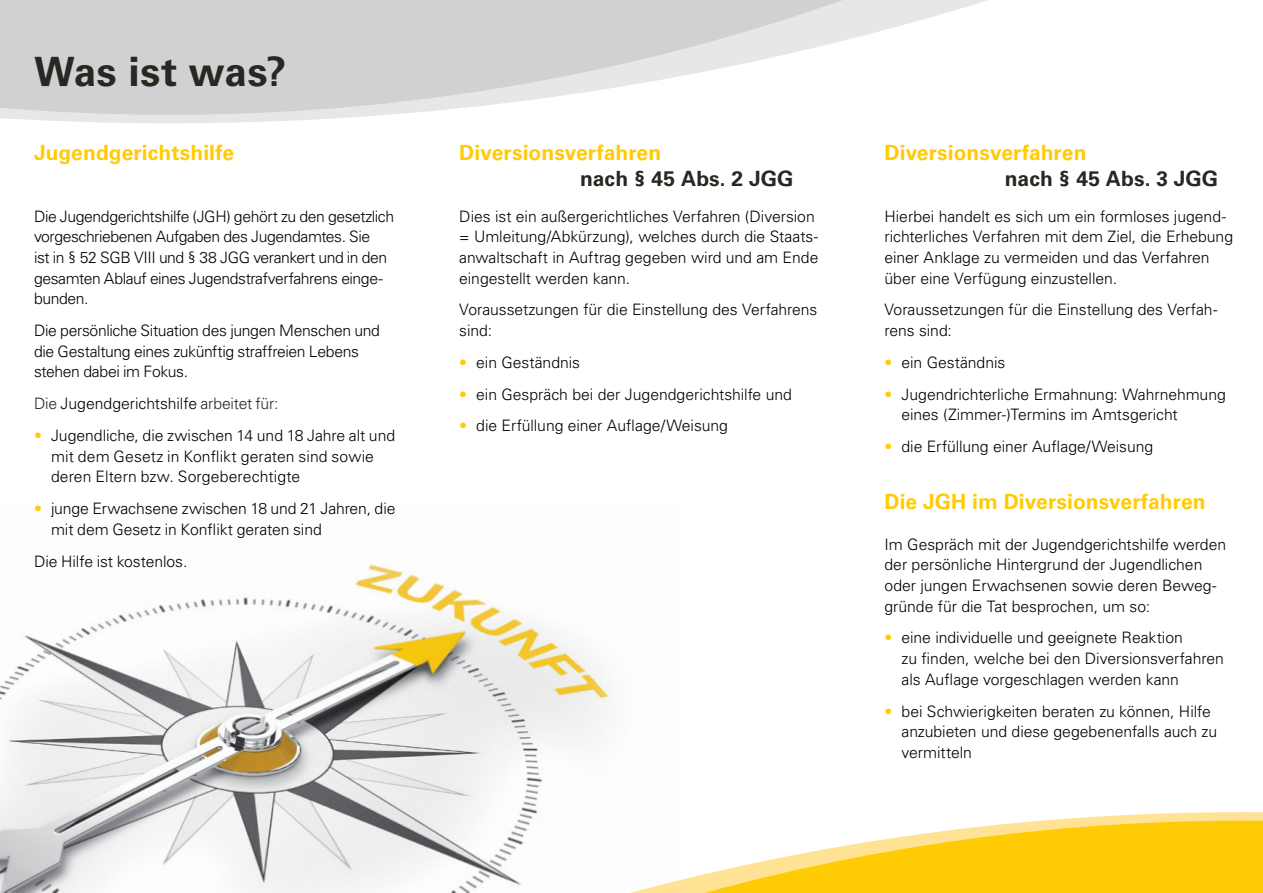
<style>
.page{position:relative;width:1263px;height:893px;background:#fff}
.page>*{position:absolute;margin:0;border:0;box-sizing:border-box;transform-origin:0 0}
.LHM_SR_DIN_lang_Head{font:700 40.5px "Univers LT";letter-spacing:.01em;color:#282721}
.LHM_SR_DIN_lang_Head-2{font:700 21px "Univers LT";letter-spacing:.005em;color:#ffcb05}
.LHM_SR_DIN_lang_Head-3{font:700 21px "Univers LT";color:#282721}
.LHM_SR_DIN_Lang_copy{font:300 15.75px/20.7px "Univers LT";letter-spacing:-.005em;color:#000}
.LHM_SR_DIN_Lang_copy-2{font:300 15.75px/20.7px "Univers LT";letter-spacing:-.03em;color:#000}
.LHM_SR_DIN_Lang_copy-3{font:300 15.75px/20.7px "Univers LT";letter-spacing:-.025em;color:#000}
.s1{color:#282721}
.s2{color:#ffcb05}
</style>
<div class="page">
<img style="left:0;top:564px;width:613px;height:329px">
<svg style="left:556px;top:812px;width:707px;height:81px"></svg>
<svg style="left:632px;top:821px;width:631px;height:72px;fill:#ffcb05"></svg>
<svg style="left:0;top:0;width:988px;height:123px"></svg>
<svg style="left:0;top:0;width:900px;height:115px;fill:#cfd1d3"></svg>
<p class="LHM_SR_DIN_lang_Head" style="left:34px;top:48px;width:254px">Was ist was?</p>
<p class="LHM_SR_DIN_lang_Head-2" style="left:34px;top:141px;width:202px">Jugendgerichtshilfe</p>
<p class="LHM_SR_DIN_Lang_copy-2" style="left:34px;top:206px;width:362px">Die Jugendgerichtshilfe (JGH) gehört zu den gesetzlich vorgeschriebenen Aufgaben des Jugendamtes. Sie<br>ist in § 52 SGB VIII und § 38 JGG verankert und in den gesamten Ablauf eines Jugendstrafverfahrens einge&shy;bunden.</p>
<p class="LHM_SR_DIN_Lang_copy-3" style="left:34px;top:320px;width:347px">Die persönliche Situation des jungen Menschen und die Gestaltung eines zukünftig straffreien Lebens stehen dabei im Fokus.</p>
<p class="LHM_SR_DIN_Lang_copy" style="left:34px;top:393px;width:246px"><span class="s1">Die</span> Jugendgerichtshilfe <span class="s1">arbeitet für:</span></p>
<p class="LHM_SR_DIN_Lang_copy" style="left:51px;top:425px;width:346px;text-indent:-17px"><span class="s2">•</span> Jugendliche, die zwischen 14 und 18 Jahre alt und mit dem Gesetz in Konflikt geraten sind sowie deren Eltern bzw. Sorgeberechtigte</p>
<p class="LHM_SR_DIN_Lang_copy" style="left:51px;top:498px;width:346px;text-indent:-17px"><span class="s2">•</span> junge Erwachsene zwischen 18 und 21 Jahren, die mit dem Gesetz in Konflikt geraten sind</p>
<p class="LHM_SR_DIN_Lang_copy" style="left:34px;top:551px;width:155px">Die Hilfe ist kostenlos.</p>
<p class="LHM_SR_DIN_lang_Head-2" style="left:459px;top:141px;width:203px">Diversionsverfahren</p>
<p class="LHM_SR_DIN_lang_Head-3" style="left:580px;top:166px;width:215px">nach § 45 Abs. 2 JGG</p>
<p class="LHM_SR_DIN_Lang_copy" style="left:459px;top:206px;width:361px">Dies ist ein außergerichtliches Verfahren (Diversion = Umleitung/Abkürzung), welches durch die Staats&shy;anwaltschaft in Auftrag gegeben wird und am Ende eingestellt werden kann.</p>
<p class="LHM_SR_DIN_Lang_copy" style="left:459px;top:299px;width:360px">Voraussetzungen für die Einstellung des Verfahrens sind:</p>
<p class="LHM_SR_DIN_Lang_copy" style="left:459px;top:352px;width:122px"><span class="s2">•</span> ein Geständnis</p>
<p class="LHM_SR_DIN_Lang_copy" style="left:459px;top:384px;width:334px"><span class="s2">•</span> ein Gespräch bei der Jugendgerichtshilfe und</p>
<p class="LHM_SR_DIN_Lang_copy" style="left:459px;top:415px;width:270px"><span class="s2">•</span> die Erfüllung einer Auflage/Weisung</p>
<p class="LHM_SR_DIN_lang_Head-2" style="left:884px;top:141px;width:203px">Diversionsverfahren</p>
<p class="LHM_SR_DIN_lang_Head-3" style="left:1005px;top:166px;width:215px">nach § 45 Abs. 3 JGG</p>
<p class="LHM_SR_DIN_Lang_copy" style="left:884px;top:206px;width:350px">Hierbei handelt es sich um ein formloses jugend&shy;richterliches Verfahren mit dem Ziel, die Erhebung einer Anklage zu vermeiden und das Verfahren über eine Verfügung einzustellen.</p>
<p class="LHM_SR_DIN_Lang_copy" style="left:884px;top:299px;width:335px">Voraussetzungen für die Einstellung des Verfah&shy;rens sind:</p>
<p class="LHM_SR_DIN_Lang_copy" style="left:884px;top:352px;width:122px"><span class="s2">•</span> ein Geständnis</p>
<p class="LHM_SR_DIN_Lang_copy" style="left:901px;top:384px;width:326px;text-indent:-17px"><span class="s2">•</span> Jugendrichterliche Ermahnung: Wahrnehmung eines (Zimmer-)Termins im Amtsgericht</p>
<p class="LHM_SR_DIN_Lang_copy" style="left:884px;top:436px;width:270px"><span class="s2">•</span> die Erfüllung einer Auflage/Weisung</p>
<p class="LHM_SR_DIN_lang_Head-2" style="left:884px;top:489px;width:323px">Die JGH im Diversionsverfahren</p>
<p class="LHM_SR_DIN_Lang_copy" style="left:884px;top:534px;width:343px">Im Gespräch mit der Jugendgerichtshilfe werden der persönliche Hintergrund der Jugendlichen oder jungen Erwachsenen sowie deren Beweg&shy;gründe für die Tat besprochen, um so:</p>
<p class="LHM_SR_DIN_Lang_copy" style="left:901px;top:627px;width:324px;text-indent:-17px"><span class="s2">•</span> eine individuelle und geeignete Reaktion<br>zu finden, welche bei den Diversionsverfahren als Auflage vorgeschlagen werden kann</p>
<p class="LHM_SR_DIN_Lang_copy" style="left:901px;top:701px;width:317px;text-indent:-17px"><span class="s2">•</span> bei Schwierigkeiten beraten zu können, Hilfe anzubieten und diese gegebenenfalls auch zu vermitteln</p>
</div>
